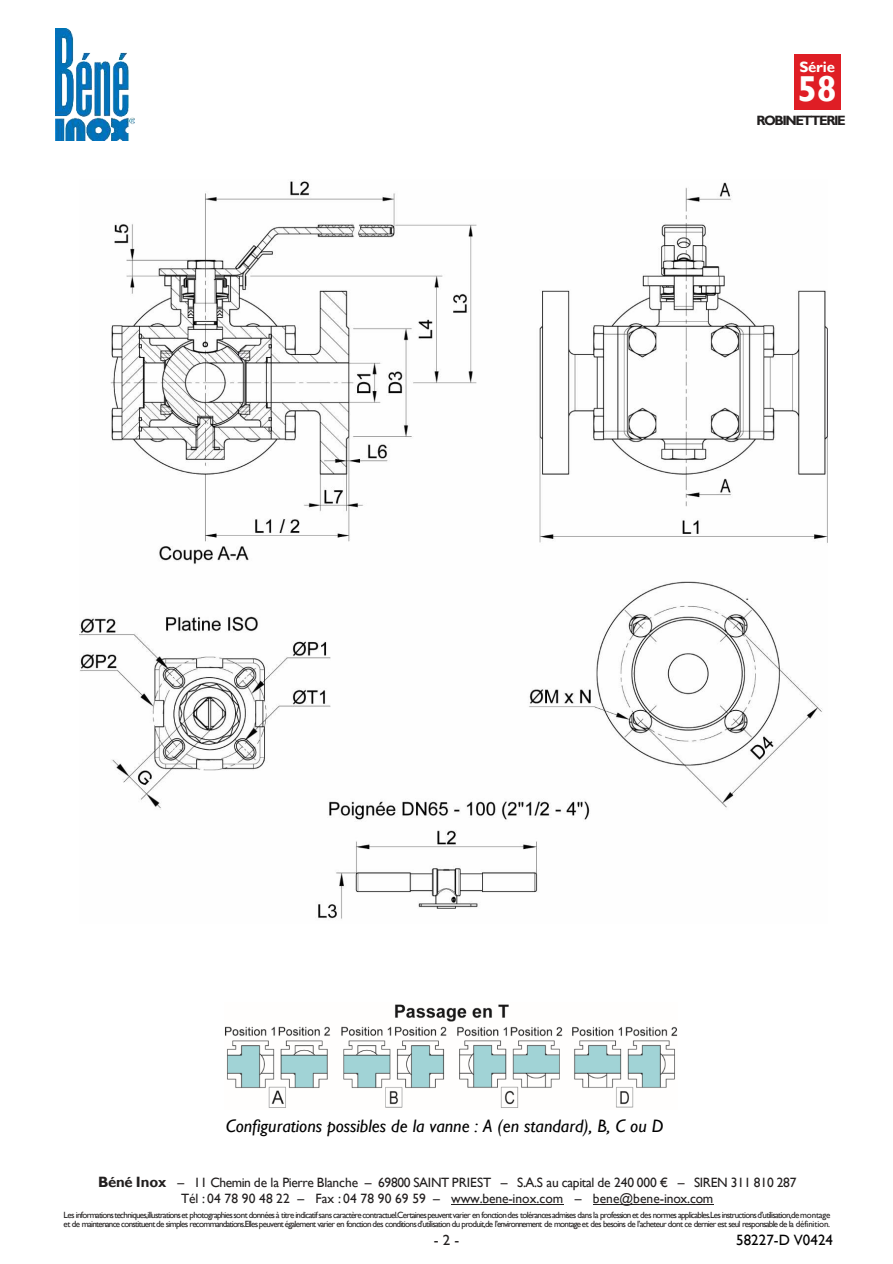
<style>
.page{position:relative;width:893px;height:1264px;background:#fff}
.page>*{position:absolute;margin:0;border:0;box-sizing:border-box;transform-origin:0 0}
.t1{font:700 36px "Gill Sans";color:#fefffe}
.t2{font:italic 18px "Gill Sans";color:#000}
.t3{font:15px "Gill Sans";letter-spacing:.005em;color:#000}
.t4{font:700 15px "Gill Sans";letter-spacing:-.01em;color:#fefffe}
.t5{font:15px "Gill Sans";color:#221f1f}
.t6{font:13.5px/15.9px "Gill Sans";letter-spacing:-.005em;color:#221f1f;text-align:center}
.t7{font:700 13.5px "Gill Sans";letter-spacing:-.105em;color:#221f1f}
.t8{font:9px/9px "Gill Sans";letter-spacing:-.08em;color:#221f1f}
.s1{font-weight:700;font-size:15px}
</style>
<div class="page">
<img style="left:55px;top:28px;width:80px;height:112px">
<hr style="left:451px;top:1203px;width:112px;height:1px;background:#221f1f">
<hr style="left:593px;top:1203px;width:120px;height:1px;background:#221f1f">
<img style="left:225px;top:1004px;width:452px;height:104px">
<img style="left:79px;top:181px;width:748px;height:738px">
<div style="left:794px;top:54px;width:46px;height:21px;background:#df1e25"></div>
<div style="left:794px;top:75px;width:46px;height:35px;background:#df1e25"></div>
<h3 class="t4" style="left:799px;top:60px;width:37px">Série</h3>
<h1 class="t1" style="left:797px;top:74px;width:41px">58</h1>
<h3 class="t7" style="left:756px;top:115px;width:91px">ROBINETTERIE</h3>
<h2 class="t2" style="left:226px;top:1118px;width:439px">Configurations possibles de la vanne : A (en standard), B, C ou D</h2>
<h3 class="t6" style="left:98px;top:1175px;width:699px"><span class="s1">Béné Inox</span> – 11 Chemin de la Pierre Blanche – 69800 SAINT PRIEST – S.A.S au capital de 240 000 € – SIREN 311 810 287<br>Tél : 04 78 90 48 22 – Fax : 04 78 90 69 59 – www.bene-inox.com – bene@bene-inox.com</h3>
<p class="t8" style="left:64px;top:1211px;width:768px">Les informationstechniques,illustrationset photographiessont donnéesà titre indicatif sans caractèrecontractuel.Certainespeuvent varier en fonctiondes tolérancesadmises dans la professionet des normes applicables.Les instructionsd’utilisation,de montage et de maintenance constituent de simples recommandations.Ellespeuvent également varier en fonction des conditionsd’utilisation du produit,de l’environnement de montage et des besoins de l’acheteur dont ce dernier est seul responsable de la définition.</p>
<h3 class="t3" style="left:736px;top:1233px;width:98px">58227-D V0424</h3>
<h3 class="t5" style="left:434px;top:1233px;width:27px">-2-</h3>
</div>
